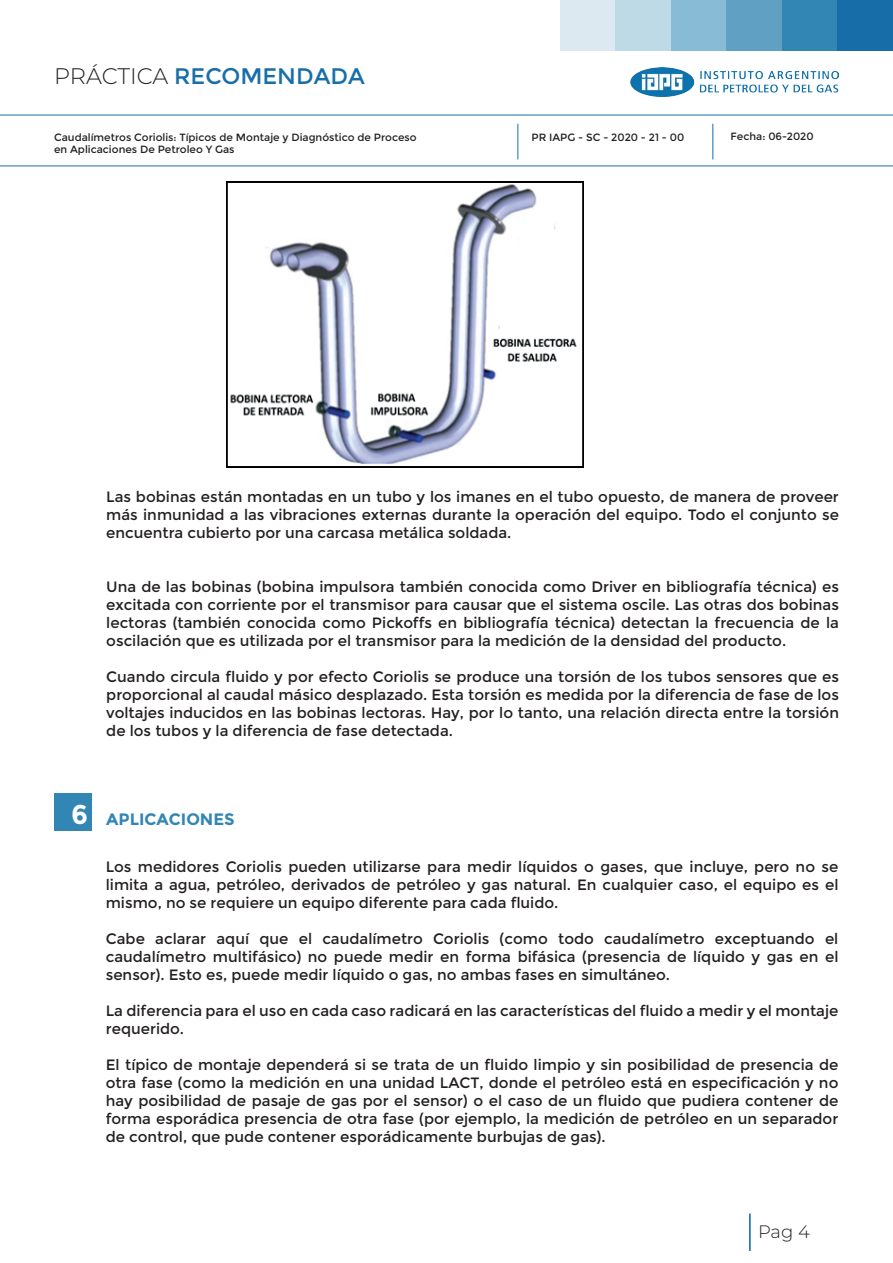
<style>
.page{position:relative;width:893px;height:1263px;background:#fff}
.page>*{position:absolute;margin:0;border:0;box-sizing:border-box;transform-origin:0 0}
.t1{font:22.5px "Montserrat";color:#176ea9}
.t2{font:300 18px "Montserrat";color:#231f20}
.t3{font:700 16.5px "Montserrat";color:#3386b3}
.t4{font:15px/18px "Montserrat";color:#231f20;text-align:justify}
.t5{font:10.5px "Montserrat";color:#231f20}
.s1{font-weight:300;color:#231f20}
.s2{font-size:27px;color:#fff}
</style>
<div class="page">
<div style="left:560px;top:0;width:56px;height:50px;background:#dce9f0"></div>
<div style="left:616px;top:0;width:55px;height:50px;background:#bedae6"></div>
<div style="left:671px;top:0;width:56px;height:50px;background:#88bcd6"></div>
<div style="left:727px;top:0;width:55px;height:50px;background:#60a0c2"></div>
<div style="left:782px;top:0;width:55px;height:50px;background:#3186b4"></div>
<div style="left:837px;top:0;width:56px;height:50px;background:#176da8"></div>
<hr style="left:749px;top:1213px;width:2px;height:38px;background:#0067a5">
<hr style="left:0;top:115px;width:893px;height:1px;background:#176ea9">
<hr style="left:518px;top:124px;width:1px;height:35px;background:#176ea9">
<hr style="left:713px;top:124px;width:1px;height:35px;background:#176ea9">
<hr style="left:0;top:166px;width:893px;height:1px;background:#176ea9">
<img style="left:630px;top:67px;width:209px;height:30px">
<img style="left:226px;top:181px;width:358px;height:287px">
<div style="left:54px;top:793px;width:38px;height:38px;background:#3186b4"></div>
<h1 class="t1" style="left:54px;top:63px;width:312px"><span class="s1">PRÁCTICA</span> RECOMENDADA</h1>
<p class="t5" style="left:54px;top:131px;width:364px">Caudalímetros Coriolis: Típicos de Montaje y Diagnóstico de Proceso</p>
<p class="t5" style="left:531px;top:131px;width:154px">PR IAPG - SC - 2020 - 21 - 00</p>
<p class="t5" style="left:730px;top:130px;width:85px">Fecha: 06-2020</p>
<p class="t5" style="left:54px;top:143px;width:182px">en Aplicaciones De Petroleo Y Gas</p>
<p class="t4" style="left:106px;top:488px;width:734px">Las bobinas están montadas en un tubo y los imanes en el tubo opuesto, de manera de proveer más inmunidad a las vibraciones externas durante la operación del equipo. Todo el conjunto se encuentra cubierto por una carcasa metálica soldada.</p>
<p class="t4" style="left:106px;top:578px;width:734px">Una de las bobinas (bobina impulsora también conocida como Driver en bibliografía técnica) es excitada con corriente por el transmisor para causar que el sistema oscile. Las otras dos bobinas lectoras (también conocida como Pickoffs en bibliografía técnica) detectan la frecuencia de la oscilación que es utilizada por el transmisor para la medición de la densidad del producto.</p>
<p class="t4" style="left:106px;top:668px;width:734px">Cuando circula fluido y por efecto Coriolis se produce una torsión de los tubos sensores que es proporcional al caudal másico desplazado. Esta torsión es medida por la diferencia de fase de los voltajes inducidos en las bobinas lectoras. Hay, por lo tanto, una relación directa entre la torsión de los tubos y la diferencia de fase detectada.</p>
<p class="t3" style="left:71px;top:809px;width:165px"><span class="s2">6</span> APLICACIONES</p>
<p class="t4" style="left:106px;top:858px;width:734px">Los medidores Coriolis pueden utilizarse para medir líquidos o gases, que incluye, pero no se limita a agua, petróleo, derivados de petróleo y gas natural. En cualquier caso, el equipo es el mismo, no se requiere un equipo diferente para cada fluido.</p>
<p class="t4" style="left:106px;top:930px;width:734px">Cabe aclarar aquí que el caudalímetro Coriolis (como todo caudalímetro exceptuando el caudalímetro multifásico) no puede medir en forma bifásica (presencia de líquido y gas en el sensor). Esto es, puede medir líquido o gas, no ambas fases en simultáneo.</p>
<p class="t4" style="left:106px;top:1002px;width:734px">La diferencia para el uso en cada caso radicará en las características del fluido a medir y el montaje requerido.</p>
<p class="t4" style="left:106px;top:1056px;width:734px">El típico de montaje dependerá si se trata de un fluido limpio y sin posibilidad de presencia de otra fase (como la medición en una unidad LACT, donde el petróleo está en especificación y no hay posibilidad de pasaje de gas por el sensor) o el caso de un fluido que pudiera contener de forma esporádica presencia de otra fase (por ejemplo, la medición de petróleo en un separador de control, que pude contener esporádicamente burbujas de gas).</p>
<p class="t2" style="left:758px;top:1219px;width:53px">Pag 4</p>
</div>
